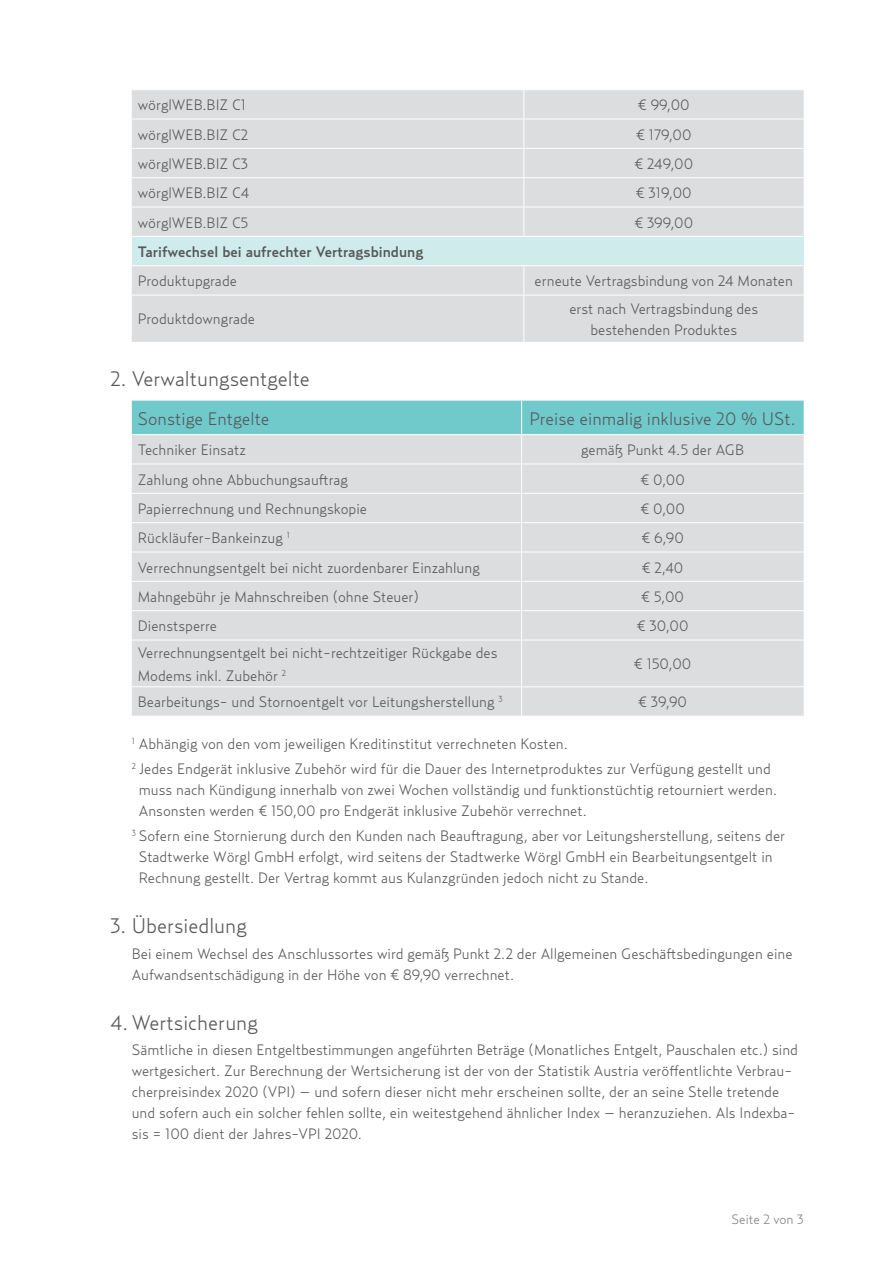
<style>
.page{position:relative;width:893px;height:1263px;background:#fff}
.page>*{position:absolute;margin:0;border:0;box-sizing:border-box;transform-origin:0 0}
.t1{font:300 21px "Relay";color:#57585a}
.t2{font:300 18px "Relay";color:#57585a}
.t3{font:300 15px/21px "Relay";color:#57585a}
.t4{font:500 15px "Relay";color:#57585a}
.t5{font:300 13.5px "Relay";color:#808285}
</style>
<div class="page">
<div style="left:132px;top:90px;width:672px;height:252px;background:#dcdddf"></div>
<div style="left:132px;top:236px;width:672px;height:30px;background:#cfebec"></div>
<hr style="left:132px;top:119px;width:392px;height:1px;background:#fff">
<hr style="left:524px;top:119px;width:280px;height:1px;background:#fff">
<hr style="left:132px;top:148px;width:392px;height:1px;background:#fff">
<hr style="left:524px;top:148px;width:280px;height:1px;background:#fff">
<hr style="left:132px;top:177px;width:392px;height:1px;background:#fff">
<hr style="left:524px;top:177px;width:280px;height:1px;background:#fff">
<hr style="left:132px;top:207px;width:392px;height:1px;background:#fff">
<hr style="left:524px;top:207px;width:280px;height:1px;background:#fff">
<svg style="left:523px;top:90px;width:1px;height:146px"></svg>
<hr style="left:132px;top:236px;width:392px;height:1px;background:#fff">
<hr style="left:524px;top:236px;width:280px;height:1px;background:#fff">
<hr style="left:132px;top:265px;width:392px;height:1px;background:#fff">
<hr style="left:524px;top:265px;width:280px;height:1px;background:#fff">
<svg style="left:523px;top:266px;width:1px;height:29px"></svg>
<hr style="left:132px;top:295px;width:392px;height:1px;background:#fff">
<hr style="left:524px;top:295px;width:280px;height:1px;background:#fff">
<hr style="left:523px;top:295px;width:1px;height:47px;background:#fff">
<div style="left:132px;top:641px;width:672px;height:75px;background:#dcdddf"></div>
<svg style="left:132px;top:401px;width:672px;height:239px;background:#cedbdd"></svg>
<hr style="left:521px;top:640px;width:1px;height:46px;background:#fff">
<hr style="left:132px;top:686px;width:390px;height:1px;background:#fff">
<hr style="left:522px;top:686px;width:282px;height:1px;background:#fff">
<svg style="left:521px;top:687px;width:1px;height:29px"></svg>
<p class="t3" style="left:138px;top:94px;width:110px">wörglWEB.BIZ C1</p>
<p class="t3" style="left:638px;top:94px;width:53px">€ 99,00</p>
<p class="t3" style="left:138px;top:124px;width:112px">wörglWEB.BIZ C2</p>
<p class="t3" style="left:636px;top:124px;width:57px">€ 179,00</p>
<p class="t3" style="left:138px;top:153px;width:112px">wörglWEB.BIZ C3</p>
<p class="t3" style="left:634px;top:153px;width:60px">€ 249,00</p>
<p class="t3" style="left:138px;top:182px;width:113px">wörglWEB.BIZ C4</p>
<p class="t3" style="left:636px;top:182px;width:57px">€ 319,00</p>
<p class="t3" style="left:138px;top:212px;width:112px">wörglWEB.BIZ C5</p>
<p class="t3" style="left:634px;top:212px;width:60px">€ 399,00</p>
<p class="t4" style="left:138px;top:243px;width:287px">Tarifwechsel bei aufrechter Vertragsbindung</p>
<p class="t3" style="left:138px;top:270px;width:101px">Produktupgrade</p>
<p class="t3" style="left:535px;top:270px;width:260px">erneute Vertragsbindung von 24 Monaten</p>
<p class="t3" style="left:138px;top:309px;width:119px">Produktdowngrade</p>
<p class="t3" style="left:569px;top:298px;width:190px;text-align:center">erst nach Vertragsbindung des bestehenden Produktes</p>
<h1 class="t1" style="left:111px;top:366px;width:201px">2. Verwaltungsentgelte</h1>
<p class="t2" style="left:138px;top:407px;width:133px">Sonstige Entgelte</p>
<p class="t2" style="left:529px;top:407px;width:268px">Preise einmalig inklusive 20 % USt.</p>
<p class="t3" style="left:138px;top:439px;width:110px">Techniker Einsatz</p>
<p class="t3" style="left:581px;top:439px;width:164px">gemäß Punkt 4.5 der AGB</p>
<p class="t3" style="left:138px;top:469px;width:212px">Zahlung ohne Abbuchungsauftrag</p>
<p class="t3" style="left:640px;top:469px;width:46px">€ 0,00</p>
<p class="t3" style="left:138px;top:498px;width:231px">Papierrechnung und Rechnungskopie</p>
<p class="t3" style="left:640px;top:498px;width:46px">€ 0,00</p>
<p class="t3" style="left:138px;top:527px;width:153px">Rückläufer-Bankeinzug <sup>1</sup></p>
<p class="t3" style="left:641px;top:527px;width:44px">€ 6,90</p>
<p class="t3" style="left:138px;top:557px;width:344px">Verrechnungsentgelt bei nicht zuordenbarer Einzahlung</p>
<p class="t3" style="left:642px;top:557px;width:43px">€ 2,40</p>
<p class="t3" style="left:138px;top:586px;width:282px">Mahngebühr je Mahnschreiben (ohne Steuer)</p>
<p class="t3" style="left:641px;top:586px;width:44px">€ 5,00</p>
<p class="t3" style="left:138px;top:615px;width:81px">Dienstsperre</p>
<p class="t3" style="left:637px;top:615px;width:53px">€ 30,00</p>
<p class="t3" style="left:138px;top:641px;width:361px;line-height:22.5px">Verrechnungsentgelt bei nicht-rechtzeitiger Rückgabe des<br>Modems inkl. Zubehör <sup>2</sup></p>
<p class="t3" style="left:634px;top:653px;width:59px">€ 150,00</p>
<p class="t3" style="left:138px;top:691px;width:366px">Bearbeitungs- und Stornoentgelt vor Leitungsherstellung <sup>3</sup></p>
<p class="t3" style="left:638px;top:691px;width:50px">€ 39,90</p>
<p class="t3" style="left:132px;top:730px;width:640px;line-height:25.2px"><sup>1</sup> Abhängig von den vom jeweiligen Kreditinstitut verrechneten Kosten.<br><sup>2</sup> Jedes Endgerät inklusive Zubehör wird für die Dauer des Internetproduktes zur Verfügung gestellt und</p>
<p class="t3" style="left:139px;top:779px;width:640px">muss nach Kündigung innerhalb von zwei Wochen vollständig und funktionstüchtig retourniert werden.<br>Ansonsten werden € 150,00 pro Endgerät inklusive Zubehör verrechnet.</p>
<p class="t3" style="left:139px;top:825px;width:648px;text-indent:-7px"><sup>3</sup> Sofern eine Stornierung durch den Kunden nach Beauftragung, aber vor Leitungsherstellung, seitens der<br>Stadtwerke Wörgl GmbH erfolgt, wird seitens der Stadtwerke Wörgl GmbH ein Bearbeitungsentgelt in<br>Rechnung gestellt. Der Vertrag kommt aus Kulanzgründen jedoch nicht zu Stande.</p>
<h1 class="t1" style="left:111px;top:913px;width:138px">3. Übersiedlung</h1>
<p class="t3" style="left:132px;top:943px;width:662px">Bei einem Wechsel des Anschlussortes wird gemäß Punkt 2.2 der Allgemeinen Geschäftsbedingungen eine<br>Aufwandsentschädigung in der Höhe von € 89,90 verrechnet.</p>
<h1 class="t1" style="left:111px;top:1010px;width:149px">4. Wertsicherung</h1>
<p class="t3" style="left:132px;top:1039px;width:668px">Sämtliche in diesen Entgeltbestimmungen angeführten Beträge (Monatliches Entgelt, Pauschalen etc.) sind wertgesichert. Zur Berechnung der Wertsicherung ist der von der Statistik Austria veröffentlichte Verbrau&shy;cherpreisindex 2020 (VPI) – und sofern dieser nicht mehr erscheinen sollte, der an seine Stelle tretende und sofern auch ein solcher fehlen sollte, ein weitestgehend ähnlicher Index – heranzuziehen. Als Indexba&shy;sis = 100 dient der Jahres-VPI 2020.</p>
<p class="t5" style="left:732px;top:1211px;width:74px">Seite 2 von 3</p>
</div>
